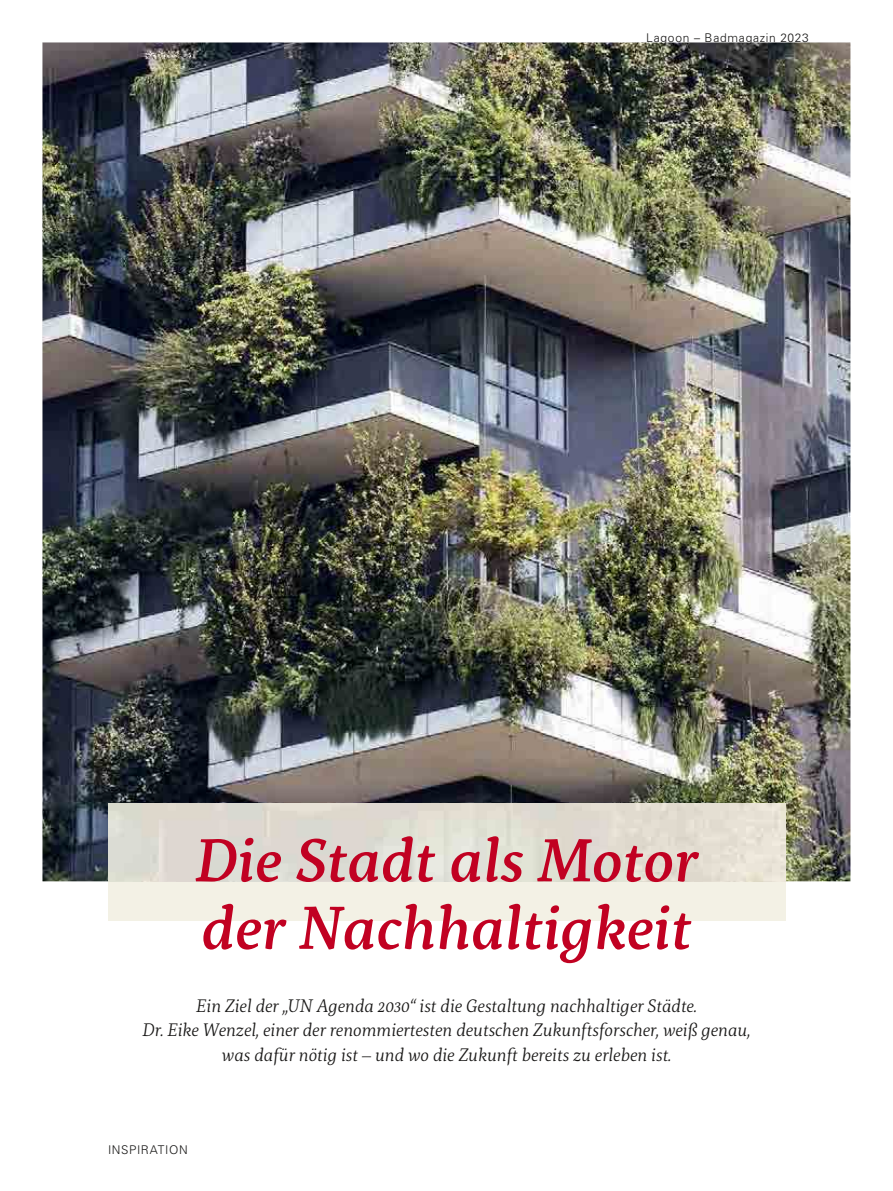
<style>
.page{position:relative;width:893px;height:1191px;background:#fff}
.page>*{position:absolute;margin:0;border:0;box-sizing:border-box;transform-origin:0 0}
.t1{font:italic 500 60px/67.5px "Servus Slab";color:#c10122}
.t2{font:italic 300 18px/24.3px "Servus Slab";color:#181716;text-align:center}
.t3{font:300 12px "Univers LT Std";letter-spacing:.055em;color:#181716}
</style>
<div class="page">
<img style="left:43px;top:43px;width:807px;height:838px">
<div style="left:108px;top:881px;width:678px;height:39px;background:#f3f1e5"></div>
<img style="left:108px;top:803px;width:678px;height:78px">
<p class="t3" style="left:646px;top:31px;width:164px">Lagoon – Badmagazin 2023</p>
<h1 class="t1" style="left:195px;top:827px;width:503px">Die Stadt als Motor der Nachhaltigkeit</h1>
<p class="t2" style="left:143px;top:993px;width:610px">Ein Ziel der „UN Agenda 2030“ ist die Gestaltung nachhaltiger Städte.<br>Dr. Eike Wenzel, einer der renommiertesten deutschen Zukunftsforscher, weiß genau, was dafür nötig ist – und wo die Zukunft bereits zu erleben ist.</p>
<p class="t3" style="left:108px;top:1143px;width:81px">INSPIRATION</p>
</div>
